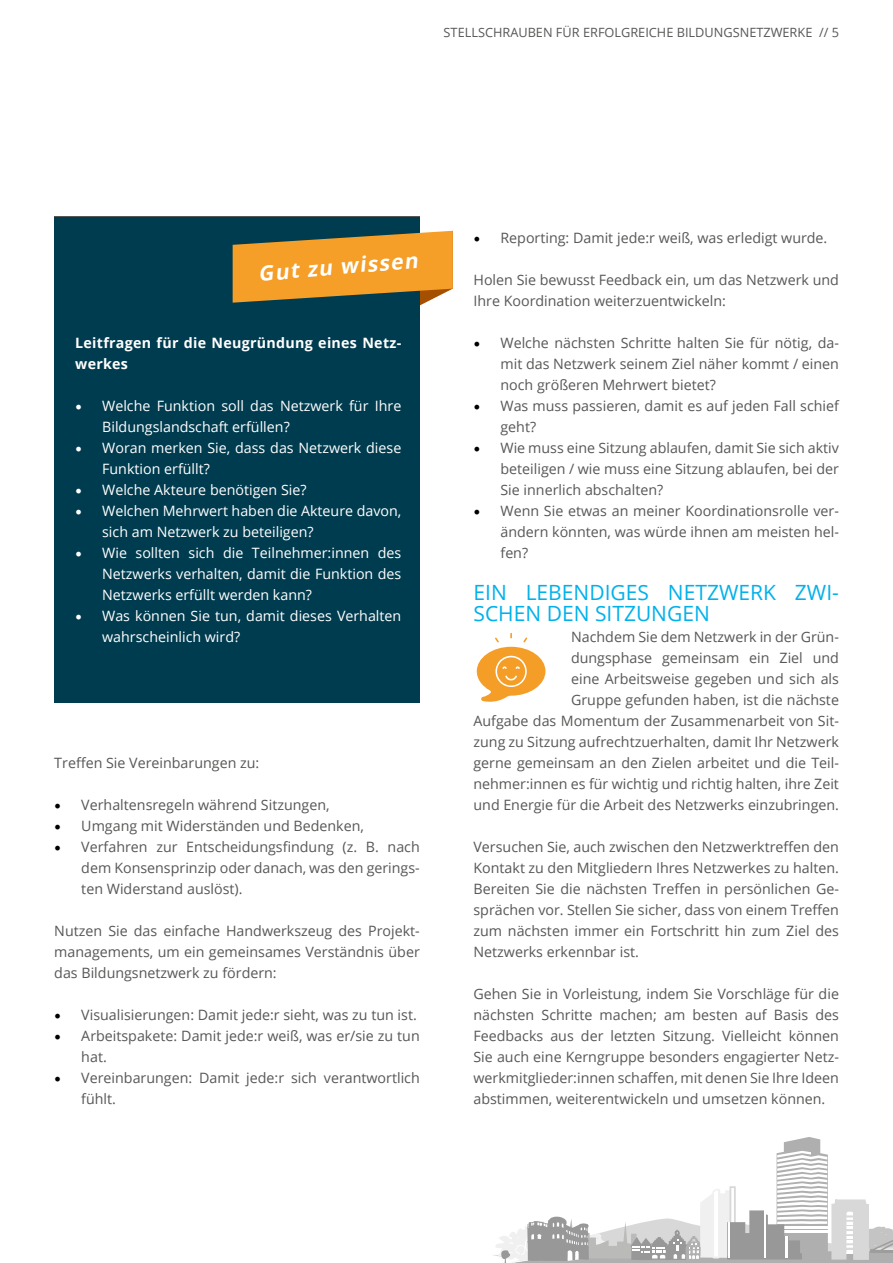
<style>
.page{position:relative;width:893px;height:1263px;background:#fff}
.page>*{position:absolute;margin:0;border:0;box-sizing:border-box;transform-origin:0 0}
.t1{font:21px/21px "Open Sans";color:#00b1eb}
.t2{font:italic 700 21px "Open Sans";color:#fff}
.t3{font:14.25px/21px "Open Sans";color:#575756;text-align:justify}
.t4{font:14.25px/21px "Open Sans";color:#fff}
.t5{font:700 14.25px/21px "Open Sans";letter-spacing:.02em;color:#fff}
.t6{font:12.75px "Open Sans";color:#575756}
.s1{font-family:"Minion Pro";font-size:18px}
.s2{font-family:"Minion Pro";font-size:18px;color:#000}
</style>
<div class="page">
<svg style="left:493px;top:1137px;width:400px;height:126px"></svg>
<div style="left:54px;top:216px;width:366px;height:486px;background:#003c4f"></div>
<svg style="left:233px;top:231px;width:220px;height:75px"></svg>
<svg style="left:477px;top:633px;width:68px;height:69px"></svg>
<p class="t6" style="left:444px;top:23px;width:397px">STELLSCHRAUBEN FÜR ERFOLGREICHE BILDUNGSNETZWERKE // 5</p>
<p class="t2" style="left:257px;top:259px;width:161px;rotate:-5deg">Gut zu wissen</p>
<p class="t5" style="left:75px;top:332px;width:328px">Leitfragen für die Neugründung eines Netz&shy;werkes</p>
<p class="t4" style="left:102px;top:395px;width:301px;text-indent:-27px"><span class="s1">•</span> Welche Funktion soll das Netzwerk für Ihre<br>Bildungslandschaft erfüllen?</p>
<p class="t4" style="left:102px;top:437px;width:301px;text-indent:-27px"><span class="s1">•</span> Woran merken Sie, dass das Netzwerk diese<br>Funktion erfüllt?</p>
<p class="t4" style="left:75px;top:479px;width:233px"><span class="s1">•</span> Welche Akteure benötigen Sie?</p>
<p class="t4" style="left:102px;top:500px;width:301px;text-indent:-27px"><span class="s1">•</span> Welchen Mehrwert haben die Akteure davon, sich am Netzwerk zu beteiligen?</p>
<p class="t4" style="left:102px;top:542px;width:301px;text-align:justify;text-indent:-27px"><span class="s1">•</span> Wie sollten sich die Teilnehmer:innen des Netzwerks verhalten, damit die Funktion des Netzwerks erfüllt werden kann?</p>
<p class="t4" style="left:102px;top:605px;width:301px;text-indent:-27px"><span class="s1">•</span> Was können Sie tun, damit dieses Verhalten wahrscheinlich wird?</p>
<p class="t3" style="left:54px;top:752px;width:207px">Treffen Sie Vereinbarungen zu:</p>
<p class="t3" style="left:54px;top:794px;width:277px"><span class="s2">•</span> Verhaltensregeln während Sitzungen,</p>
<p class="t3" style="left:54px;top:815px;width:311px"><span class="s2">•</span> Umgang mit Widerständen und Bedenken,</p>
<p class="t3" style="left:81px;top:836px;width:340px;text-indent:-27px"><span class="s2">•</span> Verfahren zur Entscheidungsfindung (z. B. nach dem Konsensprinzip oder danach, was den gerings&shy;ten Widerstand auslöst).</p>
<p class="t3" style="left:54px;top:920px;width:367px">Nutzen Sie das einfache Handwerkszeug des Projekt&shy;managements, um ein gemeinsames Verständnis über das Bildungsnetzwerk zu fördern:</p>
<p class="t3" style="left:54px;top:1004px;width:364px"><span class="s2">•</span> Visualisierungen: Damit jede:r sieht, was zu tun ist.</p>
<p class="t3" style="left:81px;top:1025px;width:340px;text-indent:-27px"><span class="s2">•</span> Arbeitspakete: Damit jede:r weiß, was er/sie zu tun hat.</p>
<p class="t3" style="left:81px;top:1067px;width:340px;text-indent:-27px"><span class="s2">•</span> Vereinbarungen: Damit jede:r sich verantwortlich fühlt.</p>
<p class="t3" style="left:473px;top:227px;width:355px"><span class="s2">•</span> Reporting: Damit jede:r weiß, was erledigt wurde.</p>
<p class="t3" style="left:473px;top:269px;width:367px">Holen Sie bewusst Feedback ein, um das Netzwerk und<br>Ihre Koordination weiterzuentwickeln:</p>
<p class="t3" style="left:500px;top:332px;width:340px;text-indent:-27px"><span class="s2">•</span> Welche nächsten Schritte halten Sie für nötig, da&shy;mit das Netzwerk seinem Ziel näher kommt / einen noch größeren Mehrwert bietet?</p>
<p class="t3" style="left:500px;top:395px;width:340px;text-indent:-27px"><span class="s2">•</span> Was muss passieren, damit es auf jeden Fall schief geht?</p>
<p class="t3" style="left:500px;top:437px;width:340px;text-indent:-27px"><span class="s2">•</span> Wie muss eine Sitzung ablaufen, damit Sie sich aktiv beteiligen / wie muss eine Sitzung ablaufen, bei der Sie innerlich abschalten?</p>
<p class="t3" style="left:500px;top:500px;width:340px;text-indent:-27px"><span class="s2">•</span> Wenn Sie etwas an meiner Koordinationsrolle ver&shy;ändern könnten, was würde ihnen am meisten hel&shy;fen?</p>
<p class="t1" style="left:473px;top:581px;width:367px">EIN LEBENDIGES NETZWERK ZWI-<br>SCHEN DEN SITZUNGEN</p>
<p class="t3" style="left:473px;top:626px;width:367px;text-align:right">Nachdem Sie dem Netzwerk in der Grün-<br>dungsphase gemeinsam ein Ziel und<br>eine Arbeitsweise gegeben und sich als<br>Gruppe gefunden haben, ist die nächste<br>Aufgabe das Momentum der Zusammenarbeit von Sit&shy;zung zu Sitzung aufrechtzuerhalten, damit Ihr Netzwerk gerne gemeinsam an den Zielen arbeitet und die Teil&shy;nehmer:innen es für wichtig und richtig halten, ihre Zeit und Energie für die Arbeit des Netzwerks einzubringen.</p>
<p class="t3" style="left:473px;top:836px;width:367px">Versuchen Sie, auch zwischen den Netzwerktreffen den Kontakt zu den Mitgliedern Ihres Netzwerkes zu halten.<br>Bereiten Sie die nächsten Treffen in persönlichen Ge&shy;sprächen vor. Stellen Sie sicher, dass von einem Treffen zum nächsten immer ein Fortschritt hin zum Ziel des Netzwerks erkennbar ist.</p>
<p class="t3" style="left:473px;top:983px;width:367px">Gehen Sie in Vorleistung, indem Sie Vorschläge für die nächsten Schritte machen; am besten auf Basis des Feedbacks aus der letzten Sitzung. Vielleicht können Sie auch eine Kerngruppe besonders engagierter Netz&shy;werkmitglieder:innen schaffen, mit denen Sie Ihre Ideen abstimmen, weiterentwickeln und umsetzen können.</p>
</div>
